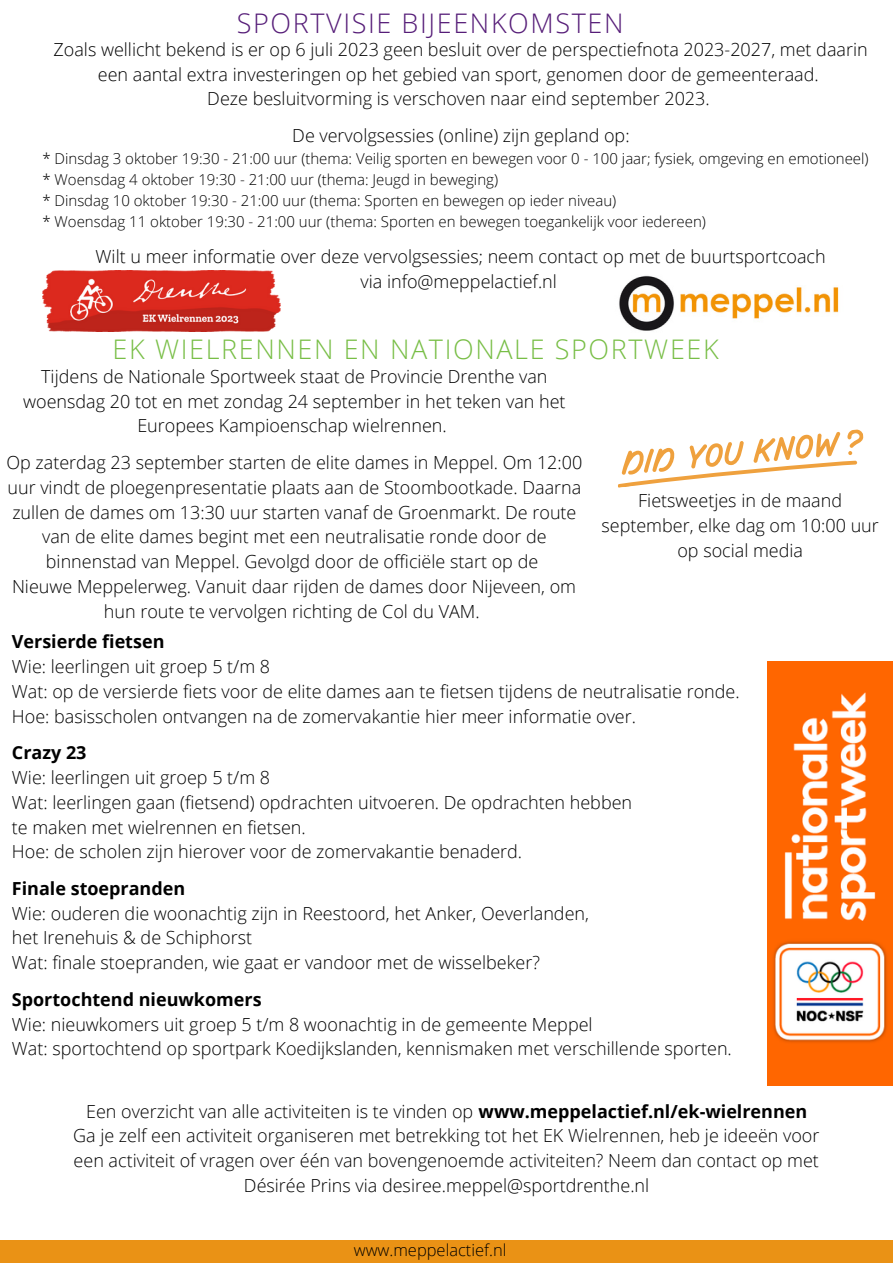
<style>
.page{position:relative;width:893px;height:1264px;background:#fff}
.page>*{position:absolute;margin:0;border:0;box-sizing:border-box;transform-origin:0 0}
.t1{font:300 27px "Open Sans";letter-spacing:.06em;color:#78be46}
.t2{font:300 27px "Open Sans";letter-spacing:.06em;color:#561d78}
.t3{font:300 18px/24.8px "Open Sans";color:#000;text-align:center}
.t4{font:700 18px "Open Sans";color:#000}
.t5{font:300 16.5px "Open Sans";color:#000}
.t6{font:300 15px "Open Sans";color:#000}
.s1{font-weight:700}
</style>
<div class="page">
<div style="left:0;top:1240px;width:892px;height:22px;background:#ea9215"></div>
<img style="left:42px;top:270px;width:239px;height:61px">
<img style="left:619px;top:275px;width:220px;height:56px">
<svg style="left:618px;top:429px;width:246px;height:59px"></svg>
<img style="left:767px;top:661px;width:125px;height:424px">
<p class="t2" style="left:237px;top:4px;width:388px">SPORTVISIE BIJEENKOMSTEN</p>
<p class="t3" style="left:54px;top:36px;width:815px">Zoals wellicht bekend is er op 6 juli 2023 geen besluit over de perspectiefnota 2023-2027, met daarin een aantal extra investeringen op het gebied van sport, genomen door de gemeenteraad.</p>
<p class="t3" style="left:207px;top:86px;width:504px">Deze besluitvorming is verschoven naar eind september 2023.</p>
<p class="t3" style="left:292px;top:123px;width:339px">De vervolgsessies (online) zijn gepland op:</p>
<p class="t6" style="left:42px;top:148px;width:827px">* Dinsdag 3 oktober 19:30 - 21:00 uur (thema: Veilig sporten en bewegen voor 0 - 100 jaar; fysiek, omgeving en emotioneel)</p>
<p class="t6" style="left:42px;top:169px;width:457px">* Woensdag 4 oktober 19:30 - 21:00 uur (thema: Jeugd in beweging)</p>
<p class="t6" style="left:42px;top:190px;width:575px">* Dinsdag 10 oktober 19:30 - 21:00 uur (thema: Sporten en bewegen op ieder niveau)</p>
<p class="t6" style="left:42px;top:211px;width:665px">* Woensdag 11 oktober 19:30 - 21:00 uur (thema: Sporten en bewegen toegankelijk voor iedereen)</p>
<p class="t3" style="left:96px;top:243px;width:731px">Wilt u meer informatie over deze vervolgsessies; neem contact op met de buurtsportcoach</p>
<p class="t3" style="left:360px;top:268px;width:198px">via info@meppelactief.nl</p>
<p class="t1" style="left:113px;top:330px;width:607px">EK WIELRENNEN EN NATIONALE SPORTWEEK</p>
<p class="t3" style="left:23px;top:363px;width:544px">Tijdens de Nationale Sportweek staat de Provincie Drenthe van woensdag 20 tot en met zondag 24 september in het teken van het<br>Europees Kampioenschap wielrennen.</p>
<p class="t3" style="left:6px;top:450px;width:577px">Op zaterdag 23 september starten de elite dames in Meppel. Om 12:00 uur vindt de ploegenpresentatie plaats aan de Stoombootkade. Daarna zullen de dames om 13:30 uur starten vanaf de Groenmarkt. De route van de elite dames begint met een neutralisatie ronde door de binnenstad van Meppel. Gevolgd door de officiële start op de</p>
<p class="t3" style="left:12px;top:573px;width:565px">Nieuwe Meppelerweg. Vanuit daar rijden de dames door Nijeveen, om hun route te vervolgen richting de Col du VAM.</p>
<p class="t3" style="left:601px;top:488px;width:279px">Fietsweetjes in de maand september, elke dag om 10:00 uur op social media</p>
<p class="t4" style="left:12px;top:629px;width:154px">Versierde fietsen</p>
<p class="t3" style="left:12px;top:653px;width:260px">Wie: leerlingen uit groep 5 t/m 8</p>
<p class="t3" style="left:12px;top:678px;width:729px">Wat: op de versierde fiets voor de elite dames aan te fietsen tijdens de neutralisatie ronde.</p>
<p class="t3" style="left:12px;top:703px;width:625px">Hoe: basisscholen ontvangen na de zomervakantie hier meer informatie over.</p>
<p class="t4" style="left:12px;top:740px;width:76px">Crazy 23</p>
<p class="t3" style="left:12px;top:764px;width:260px">Wie: leerlingen uit groep 5 t/m 8</p>
<p class="t3" style="left:12px;top:789px;width:621px">Wat: leerlingen gaan (fietsend) opdrachten uitvoeren. De opdrachten hebben</p>
<p class="t3" style="left:12px;top:814px;width:295px">te maken met wielrennen en fietsen.</p>
<p class="t3" style="left:12px;top:838px;width:512px">Hoe: de scholen zijn hierover voor de zomervakantie benaderd.</p>
<p class="t4" style="left:12px;top:875px;width:175px">Finale stoepranden</p>
<p class="t3" style="left:12px;top:900px;width:578px">Wie: ouderen die woonachtig zijn in Reestoord, het Anker, Oeverlanden,</p>
<p class="t3" style="left:12px;top:925px;width:242px">het Irenehuis &amp; de Schiphorst</p>
<p class="t3" style="left:12px;top:949px;width:529px">Wat: finale stoepranden, wie gaat er vandoor met de wisselbeker?</p>
<p class="t4" style="left:12px;top:986px;width:251px">Sportochtend nieuwkomers</p>
<p class="t3" style="left:12px;top:1011px;width:582px">Wie: nieuwkomers uit groep 5 t/m 8 woonachtig in de gemeente Meppel</p>
<p class="t3" style="left:12px;top:1036px;width:721px">Wat: sportochtend op sportpark Koedijkslanden, kennismaken met verschillende sporten.</p>
<p class="t3" style="left:86px;top:1098px;width:722px">Een overzicht van alle activiteiten is te vinden op <span class="s1">www.meppelactief.nl/ek-wielrennen</span></p>
<p class="t3" style="left:73px;top:1123px;width:747px">Ga je zelf een activiteit organiseren met betrekking tot het EK Wielrennen, heb je ideeën voor een activiteit of vragen over één van bovengenoemde activiteiten? Neem dan contact op met<br>Désirée Prins via desiree.meppel@sportdrenthe.nl</p>
<p class="t5" style="left:354px;top:1238px;width:154px">www.meppelactief.nl</p>
</div>
